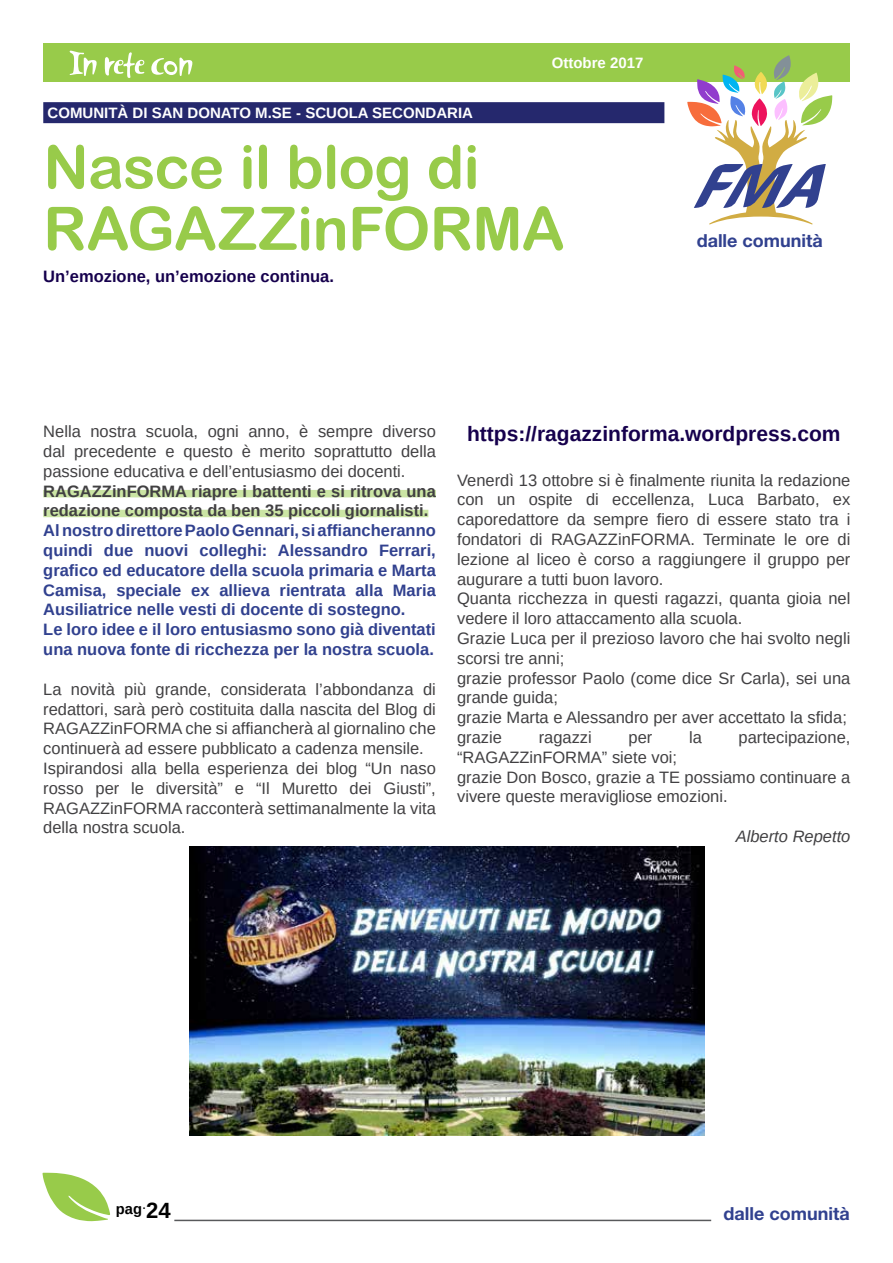
<style>
.page{position:relative;width:893px;height:1263px;background:#fff}
.page>*{position:absolute;margin:0;border:0;box-sizing:border-box;transform-origin:0 0}
.t1{font:60px/61.5px "Arial Rounded MT Bold";letter-spacing:-.01em;color:#98cb4a}
.t2{font:700 21px "Arimo";color:#16004d}
.t3{font:700 18px "Helvetica Neue LT Std";color:#31418f}
.t4{font:16.5px/19.8px "Arimo";color:#414042}
.t5{font:700 16.5px/19.8px "Arimo";color:#31418f}
.t6{font:700 16.5px/19.8px "Arimo";color:#414042}
.t7{font:700 16.5px "Arimo";color:#16004d}
.t8{font:italic 16.5px "Arimo";color:#414042}
.t9{font:700 15px "Arimo";color:#fff}
.t10{font:700 14.7px "Arimo";color:#000}
.s1{font-size:22.05px}
</style>
<div class="page">
<div style="left:43px;top:43px;width:807px;height:39px;background:#98cb4a"></div>
<svg style="left:70px;top:51px;width:122px;height:27px"></svg>
<svg style="left:42px;top:1173px;width:68px;height:48px"></svg>
<hr style="left:174px;top:1220px;width:537px;height:1px;background:#58595b">
<svg style="left:687px;top:55px;width:145px;height:169px"></svg>
<div style="left:43px;top:102px;width:621px;height:21px;background:#25286d"></div>
<div style="left:43px;top:490px;width:393px;height:7px;background:#cbe5a4"></div>
<div style="left:43px;top:510px;width:385px;height:7px;background:#cbe5a4"></div>
<img style="left:190px;top:846px;width:514px;height:289px">
<p class="t9" style="left:552px;top:52px;width:93px">Ottobre 2017</p>
<p class="t9" style="left:48px;top:103px;width:13px">com</p>
<p class="t9" style="left:83px;top:103px;width:81px">unità disan</p>
<p class="t9" style="left:188px;top:103px;width:12px">donato</p>
<p class="t9" style="left:255px;top:103px;width:93px">m.se - scuola</p>
<p class="t9" style="left:372px;top:103px;width:12px">secondaria</p>
<h1 class="t1" style="left:43px;top:136px;width:523px">Nasce il blog di<br>RAGAZZinFORMA</h1>
<p class="t7" style="left:43px;top:265px;width:292px">Un’emozione, un’emozione continua.</p>
<p class="t3" style="left:697px;top:229px;width:128px">dalle comunità</p>
<p class="t4" style="left:43px;top:422px;width:394px;text-align:justify">Nella nostra scuola, ogni anno, è sempre diverso dal precedente e questo è merito soprattutto della passione educativa e dell’entusiasmo dei docenti.</p>
<p class="t6" style="left:43px;top:481px;width:394px">RAGAZZinFORMA riapre i battenti e si ritrova una redazione composta da ben 35 piccoli giornalisti.</p>
<p class="t5" style="left:43px;top:521px;width:394px">Al nostro direttore Paolo Gennari, si affiancheranno quindi due nuovi colleghi: Alessandro Ferrari, grafico ed educatore della scuola primaria e Marta Camisa, speciale ex allieva rientrata alla Maria Ausiliatrice nelle vesti di docente di sostegno.<br>Le loro idee e il loro entusiasmo sono già diventati una nuova fonte di ricchezza per la nostra scuola.</p>
<p class="t4" style="left:43px;top:679px;width:394px">La novità più grande, considerata l’abbondanza di redattori, sarà però costituita dalla nascita del Blog di RAGAZZinFORMA che si affiancherà al giornalino che continuerà ad essere pubblicato a cadenza mensile.<br>Ispirandosi alla bella esperienza dei blog “Un naso rosso per le diversità” e “Il Muretto dei Giusti”, RAGAZZinFORMA racconterà settimanalmente la vita della nostra scuola.</p>
<p class="t2" style="left:467px;top:419px;width:375px">https://ragazzinforma.wordpress.com</p>
<p class="t4" style="left:457px;top:470px;width:395px">Venerdì 13 ottobre si è finalmente riunita la redazione con un ospite di eccellenza, Luca Barbato, ex caporedattore da sempre fiero di essere stato tra i fondatori di RAGAZZinFORMA. Terminate le ore di lezione al liceo è corso a raggiungere il gruppo per augurare a tutti buon lavoro.<br>Quanta ricchezza in questi ragazzi, quanta gioia nel vedere il loro attaccamento alla scuola.<br>Grazie Luca per il prezioso lavoro che hai svolto negli scorsi tre anni;<br>grazie professor Paolo (come dice Sr Carla), sei una grande guida;<br>grazie Marta e Alessandro per aver accettato la sfida; grazie</p>
<p class="t4" style="left:539px;top:727px;width:55px">ragazzi</p>
<p class="t4" style="left:628px;top:727px;width:25px">per</p>
<p class="t4" style="left:689px;top:727px;width:14px">la</p>
<p class="t4" style="left:738px;top:727px;width:113px">partecipazione,</p>
<p class="t4" style="left:457px;top:747px;width:395px">“RAGAZZinFORMA” siete voi;<br>grazie Don Bosco, grazie a TE possiamo continuare a vivere queste meravigliose emozioni.</p>
<p class="t8" style="left:736px;top:825px;width:116px">Alberto Repetto</p>
<p class="t10" style="left:116px;top:1198px;width:56px">pag<sup>.</sup><span class="s1">24</span></p>
<p class="t3" style="left:723px;top:1203px;width:128px">dalle comunità</p>
</div>
